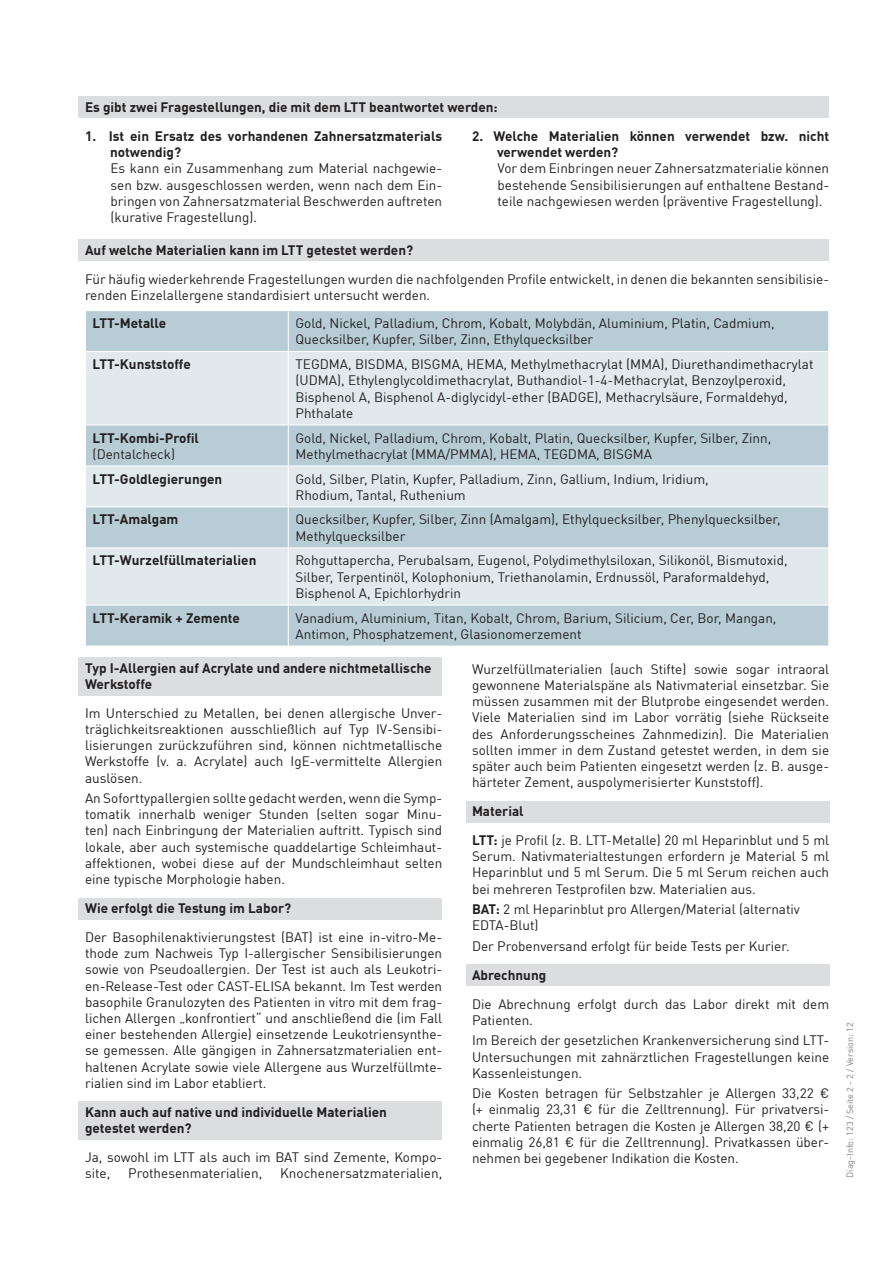
<style>
.page{position:relative;width:893px;height:1263px;background:#fff}
.page>*{position:absolute;margin:0;border:0;box-sizing:border-box;transform-origin:0 0}
.t1{font:13.5px/16.2px "DIN Offc";color:#231f20}
.t2{font:700 13.5px/16.2px "DIN Offc";color:#231f20}
.t3{font:9px "DIN Offc";color:#808285}
.s1{font-weight:700}
</style>
<div class="page">
<div style="left:79px;top:898px;width:363px;height:21px;background:#dcdddf"></div>
<div style="left:79px;top:1101px;width:363px;height:38px;background:#dcdddf"></div>
<div style="left:79px;top:657px;width:363px;height:38px;background:#dcdddf"></div>
<div style="left:79px;top:240px;width:750px;height:21px;background:#dcdddf"></div>
<div style="left:79px;top:97px;width:750px;height:21px;background:#dcdddf"></div>
<div style="left:466px;top:965px;width:363px;height:21px;background:#dcdddf"></div>
<div style="left:466px;top:801px;width:363px;height:21px;background:#dcdddf"></div>
<div style="left:86px;top:311px;width:742px;height:335px;background:#b7ccd5"></div>
<svg style="left:86px;top:352px;width:742px;height:253px;fill:#e1e9ed"></svg>
<hr style="left:288px;top:311px;width:1px;height:40px;background:#fff">
<hr style="left:288px;top:425px;width:1px;height:41px;background:#fff">
<hr style="left:85px;top:466px;width:203px;height:1px;background:#fff">
<hr style="left:288px;top:466px;width:541px;height:1px;background:#fff">
<hr style="left:85px;top:506px;width:203px;height:1px;background:#fff">
<hr style="left:288px;top:506px;width:541px;height:1px;background:#fff">
<hr style="left:85px;top:547px;width:203px;height:1px;background:#fff">
<hr style="left:288px;top:547px;width:541px;height:1px;background:#fff">
<hr style="left:85px;top:605px;width:203px;height:1px;background:#fff">
<hr style="left:288px;top:605px;width:541px;height:1px;background:#fff">
<hr style="left:288px;top:352px;width:1px;height:73px;background:#fff">
<hr style="left:288px;top:466px;width:1px;height:40px;background:#fff">
<hr style="left:288px;top:507px;width:1px;height:40px;background:#fff">
<hr style="left:288px;top:548px;width:1px;height:57px;background:#fff">
<hr style="left:288px;top:605px;width:1px;height:41px;background:#fff">
<hr style="left:85px;top:351px;width:203px;height:1px;background:#fff">
<hr style="left:288px;top:351px;width:541px;height:1px;background:#fff">
<hr style="left:85px;top:425px;width:203px;height:1px;background:#fff">
<hr style="left:288px;top:425px;width:541px;height:1px;background:#fff">
<p class="t2" style="left:85px;top:99px;width:414px">Es gibt zwei Fragestellungen, die mit dem LTT beantwortet werden:</p>
<p class="t2" style="left:110px;top:128px;width:334px;text-indent:-25px">1. Ist ein Ersatz des vorhandenen Zahnersatzmaterials notwendig?</p>
<p class="t1" style="left:111px;top:160px;width:333px;text-align:justify">Es kann ein Zusammenhang zum Material nachgewie&shy;sen bzw. ausgeschlossen werden, wenn nach dem Ein&shy;bringen von Zahnersatzmaterial Beschwerden auftreten (kurative Fragestellung).</p>
<p class="t2" style="left:497px;top:128px;width:334px;text-indent:-25px">2. Welche Materialien können verwendet bzw. nicht verwendet werden?</p>
<p class="t1" style="left:497px;top:160px;width:333px;text-align:justify">Vor dem Einbringen neuer Zahnersatzmaterialie können bestehende Sensibilisierungen auf enthaltene Bestand&shy;teile nachgewiesen werden (präventive Fragestellung).</p>
<p class="t2" style="left:85px;top:241px;width:330px">Auf welche Materialien kann im LTT getestet werden?</p>
<p class="t1" style="left:85px;top:271px;width:746px">Für häufig wiederkehrende Fragestellungen wurden die nachfolgenden Profile entwickelt, in denen die bekannten sensibilisie&shy;renden Einzelallergene standardisiert untersucht werden.</p>
<p class="t2" style="left:93px;top:315px;width:75px">LTT-Metalle</p>
<p class="t1" style="left:296px;top:315px;width:481px">Gold, Nickel, Palladium, Chrom, Kobalt, Molybdän, Aluminium, Platin, Cadmium,<br>Quecksilber, Kupfer, Silber, Zinn, Ethylquecksilber</p>
<p class="t2" style="left:93px;top:356px;width:100px">LTT-Kunststoffe</p>
<p class="t1" style="left:296px;top:356px;width:519px">TEGDMA, BISDMA, BISGMA, HEMA, Methylmethacrylat (MMA), Diurethandimethacrylat (UDMA), Ethylenglycoldimethacrylat, Buthandiol-1-4-Methacrylat, Benzoylperoxid, Bisphenol A, Bisphenol A-diglycidyl-ether (BADGE), Methacrylsäure, Formaldehyd, Phthalate</p>
<p class="t2" style="left:93px;top:429px;width:108px">LTT-Kombi-Profil</p>
<p class="t1" style="left:93px;top:445px;width:84px">(Dentalcheck)</p>
<p class="t1" style="left:296px;top:429px;width:477px">Gold, Nickel, Palladium, Chrom, Kobalt, Platin, Quecksilber, Kupfer, Silber, Zinn,<br>Methylmethacrylat (MMA/PMMA), HEMA, TEGDMA, BISGMA</p>
<p class="t2" style="left:93px;top:470px;width:131px">LTT-Goldlegierungen</p>
<p class="t1" style="left:296px;top:470px;width:415px">Gold, Silber, Platin, Kupfer, Palladium, Zinn, Gallium, Indium, Iridium,<br>Rhodium, Tantal, Ruthenium</p>
<p class="t2" style="left:93px;top:511px;width:87px">LTT-Amalgam</p>
<p class="t1" style="left:296px;top:511px;width:487px">Quecksilber, Kupfer, Silber, Zinn (Amalgam), Ethylquecksilber, Phenylquecksilber,<br>Methylquecksilber</p>
<p class="t2" style="left:93px;top:552px;width:165px">LTT-Wurzelfüllmaterialien</p>
<p class="t1" style="left:296px;top:552px;width:494px">Rohguttapercha, Perubalsam, Eugenol, Polydimethylsiloxan, Silikonöl, Bismutoxid,<br>Silber, Terpentinöl, Kolophonium, Triethanolamin, Erdnussöl, Paraformaldehyd,<br>Bisphenol A, Epichlorhydrin</p>
<p class="t2" style="left:93px;top:609px;width:149px">LTT-Keramik + Zemente</p>
<p class="t1" style="left:296px;top:609px;width:482px">Vanadium, Aluminium, Titan, Kobalt, Chrom, Barium, Silicium, Cer, Bor, Mangan,<br>Antimon, Phosphatzement, Glasionomerzement</p>
<p class="t2" style="left:85px;top:659px;width:348px">Typ I-Allergien auf Acrylate und andere nichtmetallische<br>Werkstoffe</p>
<p class="t1" style="left:85px;top:704px;width:359px;text-align:justify">Im Unterschied zu Metallen, bei denen allergische Unver&shy;träglichkeitsreaktionen ausschließlich auf Typ IV-Sensibi&shy;lisierungen zurückzuführen sind, können nichtmetallische Werkstoffe (v. a. Acrylate) auch IgE-vermittelte Allergien auslösen.</p>
<p class="t1" style="left:85px;top:790px;width:359px;text-align:justify">An Soforttypallergien sollte gedacht werden, wenn die Symp&shy;tomatik innerhalb weniger Stunden (selten sogar Minu&shy;ten) nach Einbringung der Materialien auftritt. Typisch sind lokale, aber auch systemische quaddelartige Schleimhaut&shy;affektionen, wobei diese auf der Mundschleimhaut selten eine typische Morphologie haben.</p>
<p class="t2" style="left:85px;top:899px;width:208px">Wie erfolgt die Testung im Labor?</p>
<p class="t1" style="left:85px;top:929px;width:359px;text-align:justify">Der Basophilenaktivierungstest (BAT) ist eine in-vitro-Me&shy;thode zum Nachweis Typ I-allergischer Sensibilisierungen sowie von Pseudoallergien. Der Test ist auch als Leukotri&shy;en-Release-Test oder CAST-ELISA bekannt. Im Test werden basophile Granulozyten des Patienten in vitro mit dem frag&shy;lichen Allergen „konfrontiert“ und anschließend die (im Fall einer bestehenden Allergie) einsetzende Leukotriensynthe&shy;se gemessen. Alle gängigen in Zahnersatzmaterialien ent&shy;haltenen Acrylate sowie viele Allergene aus Wurzelfüllmte&shy;rialien sind im Labor etabliert.</p>
<p class="t2" style="left:85px;top:1103px;width:303px">Kann auch auf native und individuelle Materialien getestet werden?</p>
<p class="t1" style="left:85px;top:1149px;width:359px">Ja, sowohl im LTT als auch im BAT sind Zemente, Kompo&shy;site,</p>
<p class="t1" style="left:128px;top:1165px;width:136px">Prothesenmaterialien,</p>
<p class="t1" style="left:280px;top:1165px;width:164px">Knochenersatzmaterialien,</p>
<p class="t1" style="left:472px;top:660px;width:359px;text-align:justify">Wurzelfüllmaterialien (auch Stifte) sowie sogar intraoral gewonnene Materialspäne als Nativmaterial einsetzbar. Sie müssen zusammen mit der Blutprobe eingesendet werden.<br>Viele Materialien sind im Labor vorrätig (siehe Rückseite des Anforderungsscheines Zahnmedizin). Die Materialien sollten immer in dem Zustand getestet werden, in dem sie später auch beim Patienten eingesetzt werden (z. B. ausge&shy;härteter Zement, auspolymerisierter Kunststoff).</p>
<p class="t1" style="left:472px;top:796px;width:359px;line-height:29px"><span class="s1">Material<br>LTT:</span> je Profil (z. B. LTT-Metalle) 20 ml Heparinblut und 5 ml</p>
<p class="t1" style="left:472px;top:848px;width:359px;text-align:justify">Serum. Nativmaterialtestungen erfordern je Material 5 ml Heparinblut und 5 ml Serum. Die 5 ml Serum reichen auch bei mehreren Testprofilen bzw. Materialien aus.</p>
<p class="t1" style="left:472px;top:901px;width:329px"><span class="s1">BAT:</span> 2 ml Heparinblut pro Allergen/Material (alternativ<br>EDTA-Blut)</p>
<p class="t1" style="left:472px;top:937px;width:319px">Der Probenversand erfolgt für beide Tests per Kurier.</p>
<p class="t2" style="left:472px;top:966px;width:76px">Abrechnung</p>
<p class="t1" style="left:472px;top:995px;width:359px">Die Abrechnung erfolgt durch das Labor direkt mit dem<br>Patienten.</p>
<p class="t1" style="left:472px;top:1032px;width:359px;text-align:justify">Im Bereich der gesetzlichen Krankenversicherung sind LTT-Untersuchungen mit zahnärztlichen Fragestellungen keine Kassenleistungen.</p>
<p class="t1" style="left:472px;top:1085px;width:359px;text-align:justify">Die Kosten betragen für Selbstzahler je Allergen 33,22 € (+ einmalig 23,31 € für die Zelltrennung). Für privatversi&shy;cherte Patienten betragen die Kosten je Allergen 38,20 € (+ einmalig 26,81 € für die Zelltrennung). Privatkassen über&shy;nehmen bei gegebener Indikation die Kosten.</p>
<p class="t3" style="left:844px;top:1177px;width:157px;rotate:-90deg">Diag-Info: 123 / Seite 2 - 2 / Version: 12</p>
</div>
